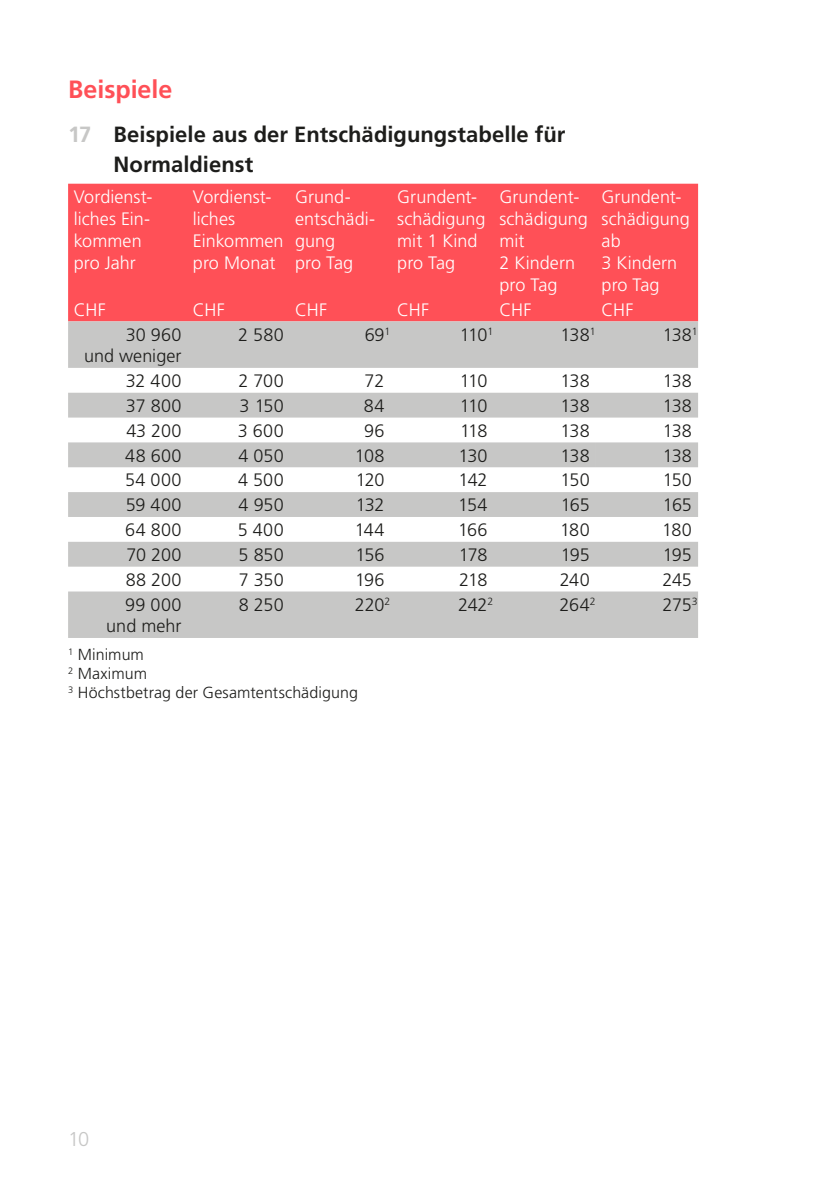
<style>
.page{position:relative;width:840px;height:1191px;background:#fff}
.page>*{position:absolute;margin:0;border:0;box-sizing:border-box;transform-origin:0 0}
.Texttitel{font:700 25px "Frutiger LT Std";color:#ff5057}
.t1{font:700 22px/30px "Frutiger LT Std";color:#1d1d1b}
.t2{font:300 20px "Frutiger LT Std";color:#c7c7c6}
.Grundtext{font:300 18px/21.6px "Frutiger LT Std";color:#1d1d1b;text-align:right}
.Tabellen_Text_Weiss{font:300 18px/22px "Frutiger LT Std";color:#fff}
.Grundtext-2{font:300 16px/19.2px "Frutiger LT Std";letter-spacing:.005em;color:#1d1d1b}
.Grundtext-3{font:300 10.4px "Frutiger LT Std";color:#1d1d1b}
.s1{color:#c7c7c6}
</style>
<div class="page">
<div style="left:68px;top:184px;width:629px;height:137px;background:#ff5057"></div>
<svg style="left:68px;top:321px;width:629px;height:317px;fill:#c7c7c6"></svg>
<div style="left:595px;top:442px;width:102px;height:25px;background:#c7c7c6"></div>
<p class="Texttitel" style="left:68px;top:75px;width:106px">Beispiele</p>
<p class="t1" style="left:113px;top:120px;width:453px;text-indent:-45px"><span class="s1">17</span> Beispiele aus der Entschädigungstabelle für<br>Normaldienst</p>
<p class="Tabellen_Text_Weiss" style="left:74px;top:186px;width:80px">Vordienst&shy;liches Ein&shy;kommen pro Jahr</p>
<p class="Tabellen_Text_Weiss" style="left:193px;top:186px;width:92px">Vordienst&shy;liches<br>Einkommen pro Monat</p>
<p class="Tabellen_Text_Weiss" style="left:295px;top:186px;width:81px">Grund&shy;entschädi&shy;gung<br>pro Tag</p>
<p class="Tabellen_Text_Weiss" style="left:397px;top:186px;width:90px">Grundent&shy;schädigung mit 1 Kind pro Tag</p>
<p class="Tabellen_Text_Weiss" style="left:499px;top:186px;width:90px">Grundent&shy;schädigung mit<br>2 Kindern pro Tag</p>
<p class="Tabellen_Text_Weiss" style="left:601px;top:186px;width:90px">Grundent&shy;schädigung ab<br>3 Kindern pro Tag</p>
<p class="Tabellen_Text_Weiss" style="left:74px;top:299px;width:33px">CHF</p>
<p class="Tabellen_Text_Weiss" style="left:193px;top:299px;width:33px">CHF</p>
<p class="Tabellen_Text_Weiss" style="left:295px;top:299px;width:33px">CHF</p>
<p class="Tabellen_Text_Weiss" style="left:397px;top:299px;width:33px">CHF</p>
<p class="Tabellen_Text_Weiss" style="left:499px;top:299px;width:33px">CHF</p>
<p class="Tabellen_Text_Weiss" style="left:601px;top:299px;width:33px">CHF</p>
<p class="Grundtext" style="left:84px;top:324px;width:99px">30 960<br>und weniger</p>
<p class="Grundtext" style="left:238px;top:324px;width:47px">2 580</p>
<p class="Grundtext" style="left:364px;top:324px;width:21px">69</p>
<p class="Grundtext-3" style="left:384px;top:325px;width:7px">1</p>
<p class="Grundtext" style="left:459px;top:324px;width:29px">110</p>
<p class="Grundtext-3" style="left:487px;top:325px;width:7px">1</p>
<p class="Grundtext" style="left:560px;top:324px;width:31px">138</p>
<p class="Grundtext-3" style="left:589px;top:325px;width:7px">1</p>
<p class="Grundtext" style="left:662px;top:324px;width:31px">138</p>
<p class="Grundtext-3" style="left:691px;top:325px;width:7px">1</p>
<p class="Grundtext" style="left:126px;top:370px;width:57px">32 400</p>
<p class="Grundtext" style="left:238px;top:370px;width:47px">2 700</p>
<p class="Grundtext" style="left:364px;top:370px;width:21px">72</p>
<p class="Grundtext" style="left:459px;top:370px;width:29px">110</p>
<p class="Grundtext" style="left:560px;top:370px;width:31px">138</p>
<p class="Grundtext" style="left:662px;top:370px;width:31px">138</p>
<p class="Grundtext" style="left:126px;top:395px;width:57px">37 800</p>
<p class="Grundtext" style="left:239px;top:395px;width:46px">3 150</p>
<p class="Grundtext" style="left:364px;top:395px;width:22px">84</p>
<p class="Grundtext" style="left:459px;top:395px;width:29px">110</p>
<p class="Grundtext" style="left:560px;top:395px;width:31px">138</p>
<p class="Grundtext" style="left:662px;top:395px;width:31px">138</p>
<p class="Grundtext" style="left:126px;top:420px;width:57px">43 200</p>
<p class="Grundtext" style="left:238px;top:420px;width:47px">3 600</p>
<p class="Grundtext" style="left:364px;top:420px;width:22px">96</p>
<p class="Grundtext" style="left:460px;top:420px;width:29px">118</p>
<p class="Grundtext" style="left:560px;top:420px;width:31px">138</p>
<p class="Grundtext" style="left:662px;top:420px;width:31px">138</p>
<p class="Grundtext" style="left:125px;top:445px;width:58px">48 600</p>
<p class="Grundtext" style="left:238px;top:445px;width:47px">4 050</p>
<p class="Grundtext" style="left:355px;top:445px;width:31px">108</p>
<p class="Grundtext" style="left:458px;top:445px;width:31px">130</p>
<p class="Grundtext" style="left:560px;top:445px;width:31px">138</p>
<p class="Grundtext" style="left:662px;top:445px;width:31px">138</p>
<p class="Grundtext" style="left:125px;top:470px;width:58px">54 000</p>
<p class="Grundtext" style="left:238px;top:470px;width:47px">4 500</p>
<p class="Grundtext" style="left:355px;top:470px;width:30px">120</p>
<p class="Grundtext" style="left:458px;top:470px;width:30px">142</p>
<p class="Grundtext" style="left:560px;top:470px;width:31px">150</p>
<p class="Grundtext" style="left:662px;top:470px;width:31px">150</p>
<p class="Grundtext" style="left:126px;top:494px;width:57px">59 400</p>
<p class="Grundtext" style="left:238px;top:494px;width:47px">4 950</p>
<p class="Grundtext" style="left:356px;top:494px;width:30px">132</p>
<p class="Grundtext" style="left:458px;top:494px;width:31px">154</p>
<p class="Grundtext" style="left:560px;top:494px;width:30px">165</p>
<p class="Grundtext" style="left:662px;top:494px;width:30px">165</p>
<p class="Grundtext" style="left:125px;top:519px;width:58px">64 800</p>
<p class="Grundtext" style="left:238px;top:519px;width:47px">5 400</p>
<p class="Grundtext" style="left:354px;top:519px;width:31px">144</p>
<p class="Grundtext" style="left:458px;top:519px;width:31px">166</p>
<p class="Grundtext" style="left:559px;top:519px;width:31px">180</p>
<p class="Grundtext" style="left:662px;top:519px;width:31px">180</p>
<p class="Grundtext" style="left:126px;top:544px;width:56px">70 200</p>
<p class="Grundtext" style="left:238px;top:544px;width:47px">5 850</p>
<p class="Grundtext" style="left:355px;top:544px;width:31px">156</p>
<p class="Grundtext" style="left:458px;top:544px;width:30px">178</p>
<p class="Grundtext" style="left:560px;top:544px;width:30px">195</p>
<p class="Grundtext" style="left:662px;top:544px;width:30px">195</p>
<p class="Grundtext" style="left:126px;top:569px;width:57px">88 200</p>
<p class="Grundtext" style="left:239px;top:569px;width:46px">7 350</p>
<p class="Grundtext" style="left:355px;top:569px;width:31px">196</p>
<p class="Grundtext" style="left:459px;top:569px;width:30px">218</p>
<p class="Grundtext" style="left:559px;top:569px;width:32px">240</p>
<p class="Grundtext" style="left:662px;top:569px;width:31px">245</p>
<p class="Grundtext" style="left:106px;top:594px;width:77px">99 000 und mehr</p>
<p class="Grundtext" style="left:239px;top:594px;width:46px">8 250</p>
<p class="Grundtext" style="left:354px;top:594px;width:31px">220</p>
<p class="Grundtext-3" style="left:384px;top:595px;width:7px">2</p>
<p class="Grundtext" style="left:458px;top:594px;width:31px">242</p>
<p class="Grundtext-3" style="left:487px;top:595px;width:7px">2</p>
<p class="Grundtext" style="left:559px;top:594px;width:32px">264</p>
<p class="Grundtext-3" style="left:589px;top:595px;width:7px">2</p>
<p class="Grundtext" style="left:662px;top:594px;width:31px">275</p>
<p class="Grundtext-3" style="left:691px;top:595px;width:7px">3</p>
<p class="Grundtext-2" style="left:68px;top:645px;width:291px"><sup>1</sup> Minimum<br><sup>2</sup> Maximum<br><sup>3</sup> Höchstbetrag der Gesamtentschädigung</p>
<p class="t2" style="left:68px;top:1127px;width:23px">10</p>
</div>
